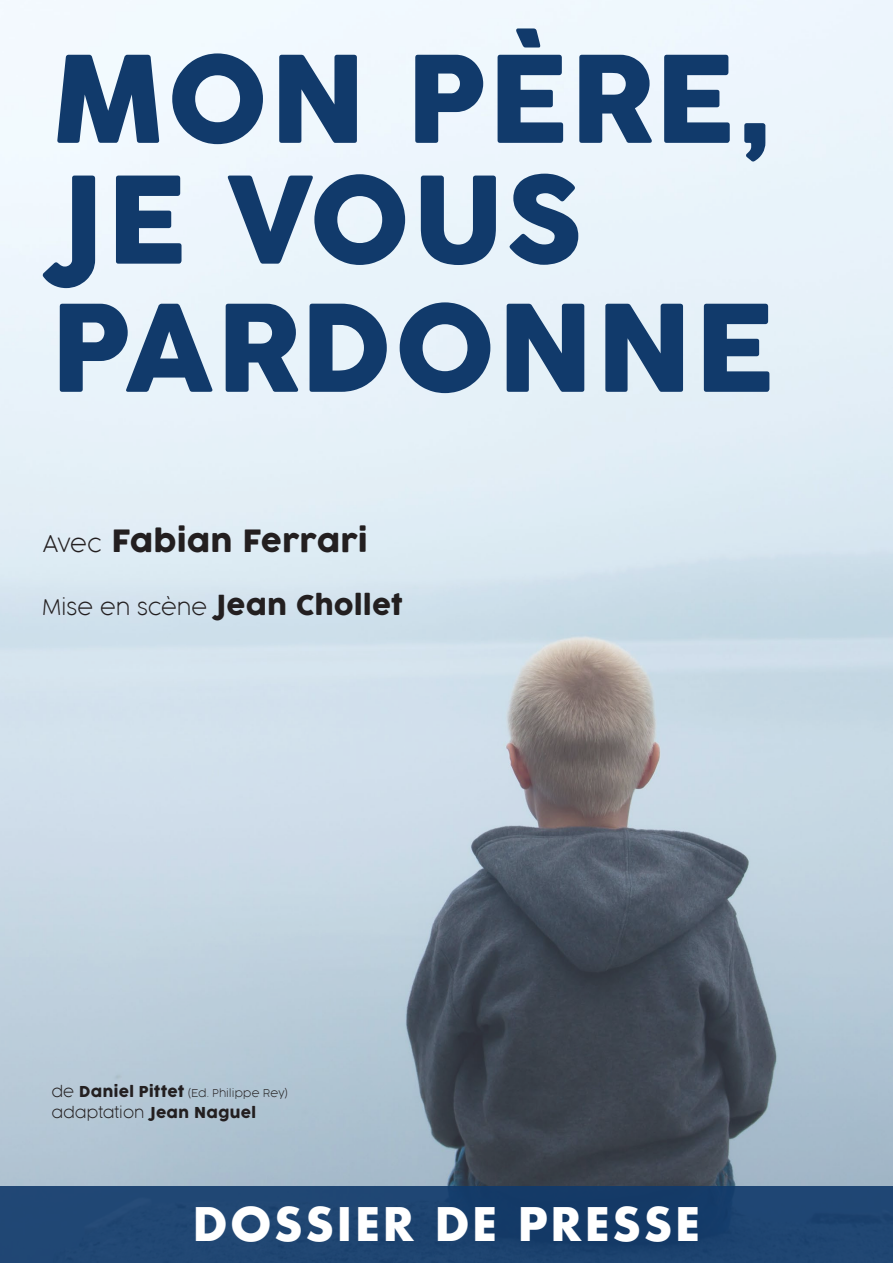
<style>
.page{position:relative;width:893px;height:1263px;background:#fff}
.page>*{position:absolute;margin:0;border:0;box-sizing:border-box;transform-origin:0 0}
.t1{font:118.65px/124.5px "Cocogoose";letter-spacing:.015em;color:#113a6b}
.t2{font:700 45px "Futura";letter-spacing:.05em;color:#fff}
.t3{font:30px "Cocogoose";letter-spacing:.015em;color:#231f20}
.t4{font:200 21px "COCOGOOSE";color:#231f20}
.t5{font:200 14.7px "COCOGOOSE";letter-spacing:.02em;color:#231f20}
.t6{font:200 10.5px "COCOGOOSE";letter-spacing:.03em;color:#231f20}
.s1{font-family:"COCOGOOSE";font-weight:200;font-size:22.5px}
.s2{font-family:"Cocogoose";font-weight:400;font-size:27px}
.s3{font-size:14.7px}
.s4{font-family:"Cocogoose";font-weight:400;font-size:14.7px}
.s5{font-family:"Cocogoose";font-weight:400}
</style>
<div class="page">
<img style="left:0;top:0;width:893px;height:1186px">
<div style="left:0;top:1186px;width:893px;height:77px;background:linear-gradient(to right,#204774,#193f6c)"></div>
<h1 class="t1" style="left:51px;top:42px;width:724px">MON PÈRE,<br>JE VOUS<br>PARDONNE</h1>
<h3 class="t3" style="left:43px;top:520px;width:327px"><span class="s1">Avec</span> Fabian Ferrari</h3>
<h3 class="t4" style="left:43px;top:593px;width:362px">Mise en scène <span class="s2">Jean Chollet</span></h3>
<p class="t6" style="left:51px;top:1085px;width:238px"><span class="s3">de</span> <span class="s4">Daniel Pittet</span> (Ed. Philippe Rey)</p>
<h3 class="t5" style="left:51px;top:1102px;width:206px">adaptation <span class="s5">Jean Naguel</span></h3>
<h2 class="t2" style="left:192px;top:1191px;width:510px">DOSSIER DE PRESSE</h2>
</div>
